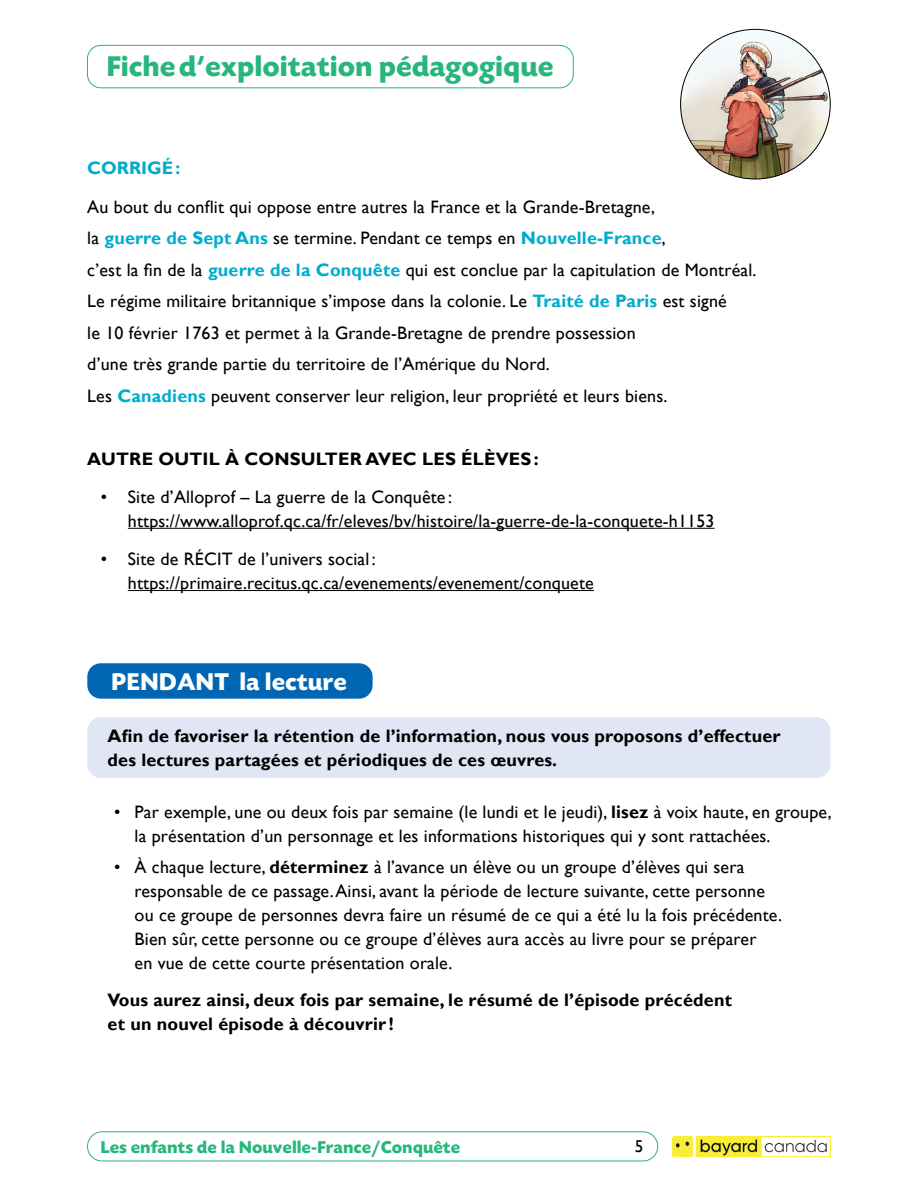
<style>
.page{position:relative;width:918px;height:1188px;background:#fff}
.page>*{position:absolute;margin:0;border:0;box-sizing:border-box;transform-origin:0 0}
.t1{font:700 30px "Today SB";color:#27b67c}
.t2{font:700 25.5px "Today SB";color:#fff}
.t3{font:18px/24px "Gill Sans";letter-spacing:.01em;color:#000}
.t4{font:700 18px/24px "Gill Sans";letter-spacing:.01em;color:#000}
.t5{font:700 18px "Today SB";color:#27b67c}
.t6{font:700 18px "Gill Sans";color:#00accd}
.t7{font:17.1px "Gill Sans";color:#000}
.s1{font-weight:700;color:#00accd}
.s2{font-weight:700}
</style>
<div class="page">
<img style="left:687px;top:33px;width:46px;height:44px">
<img style="left:733px;top:29px;width:92px;height:48px">
<img style="left:828px;top:84px;width:2px;height:40px">
<img style="left:681px;top:77px;width:147px;height:74px">
<img style="left:697px;top:151px;width:36px;height:25px">
<img style="left:733px;top:151px;width:81px;height:28px">
<img style="left:687px;top:39px;width:8px;height:6px">
<svg style="left:681px;top:73px;width:6px;height:8px"></svg>
<div style="left:87px;top:45px;width:486px;height:43px;border:1px solid #27b67c;border-radius:14px"></div>
<div style="left:87px;top:1132px;width:571px;height:29px;border:1px solid #27b67c;border-radius:15px"></div>
<img style="left:673px;top:1136px;width:157px;height:21px">
<hr style="left:128px;top:528px;width:587px;height:1px;background:#000">
<hr style="left:128px;top:590px;width:466px;height:1px;background:#000">
<div style="left:87px;top:663px;width:286px;height:36px;background:#0066b3;border-radius:14px"></div>
<div style="left:87px;top:717px;width:743px;height:61px;background:#e1e6f4;border-radius:14px"></div>
<h1 class="t1" style="left:106px;top:50px;width:449px">Fiche d’exploitation pédagogique</h1>
<p class="t6" style="left:87px;top:158px;width:95px">CORRIGÉ:</p>
<p class="t3" style="left:87px;top:191px;width:671px;line-height:31.5px">Au bout du conflit qui oppose entre autres la France et la Grande-Bretagne,<br>la <span class="s1">guerre de Sept Ans</span> se termine. Pendant ce temps en <span class="s1">Nouvelle-France</span>,<br>c’est la fin de la <span class="s1">guerre de la Conquête</span> qui est conclue par la capitulation de Montréal.<br>Le régime militaire britannique s’impose dans la colonie. Le <span class="s1">Traité de Paris</span> est signé<br>le 10 février 1763 et permet à la Grande-Bretagne de prendre possession<br>d’une très grande partie du territoire de l’Amérique du Nord.<br>Les <span class="s1">Canadiens</span> peuvent conserver leur religion, leur propriété et leurs biens.</p>
<p class="t4" style="left:87px;top:447px;width:453px">AUTRE OUTIL À CONSULTER AVEC LES ÉLÈVES:</p>
<p class="t3" style="left:128px;top:485px;width:588px;text-indent:-27px">• Site d’Alloprof – La guerre de la Conquête : https://www.alloprof.qc.ca/fr/eleves/bv/histoire/la-guerre-de-la-conquete-h1153</p>
<p class="t3" style="left:128px;top:547px;width:468px;text-indent:-27px">• Site de RÉCIT de l’univers social : https://primaire.recitus.qc.ca/evenements/evenement/conquete</p>
<h2 class="t2" style="left:111px;top:668px;width:237px">PENDANT la lecture</h2>
<p class="t4" style="left:108px;top:724px;width:674px">Afin de favoriser la rétention de l’information, nous vous proposons d’effectuer des lectures partagées et périodiques de ces œuvres.</p>
<p class="t3" style="left:135px;top:800px;width:699px;text-indent:-20px">• Par exemple, une ou deux fois par semaine (le lundi et le jeudi), <span class="s2">lisez</span> à voix haute, en groupe, la présentation d’un personnage et les informations historiques qui y sont rattachées.</p>
<p class="t3" style="left:135px;top:855px;width:649px;text-indent:-20px">• À chaque lecture, <span class="s2">déterminez</span> à l’avance un élève ou un groupe d’élèves qui sera responsable de ce passage. Ainsi, avant la période de lecture suivante, cette personne ou ce groupe de personnes devra faire un résumé de ce qui a été lu la fois précédente.<br>Bien sûr, cette personne ou ce groupe d’élèves aura accès au livre pour se préparer<br>en vue de cette courte présentation orale.</p>
<p class="t4" style="left:108px;top:989px;width:626px">Vous aurez ainsi, deux fois par semaine, le résumé de l’épisode précédent et un nouvel épisode à découvrir !</p>
<p class="t5" style="left:100px;top:1137px;width:361px">Les enfants de la Nouvelle-France/Conquête</p>
<p class="t7" style="left:635px;top:1136px;width:10px">5</p>
</div>
